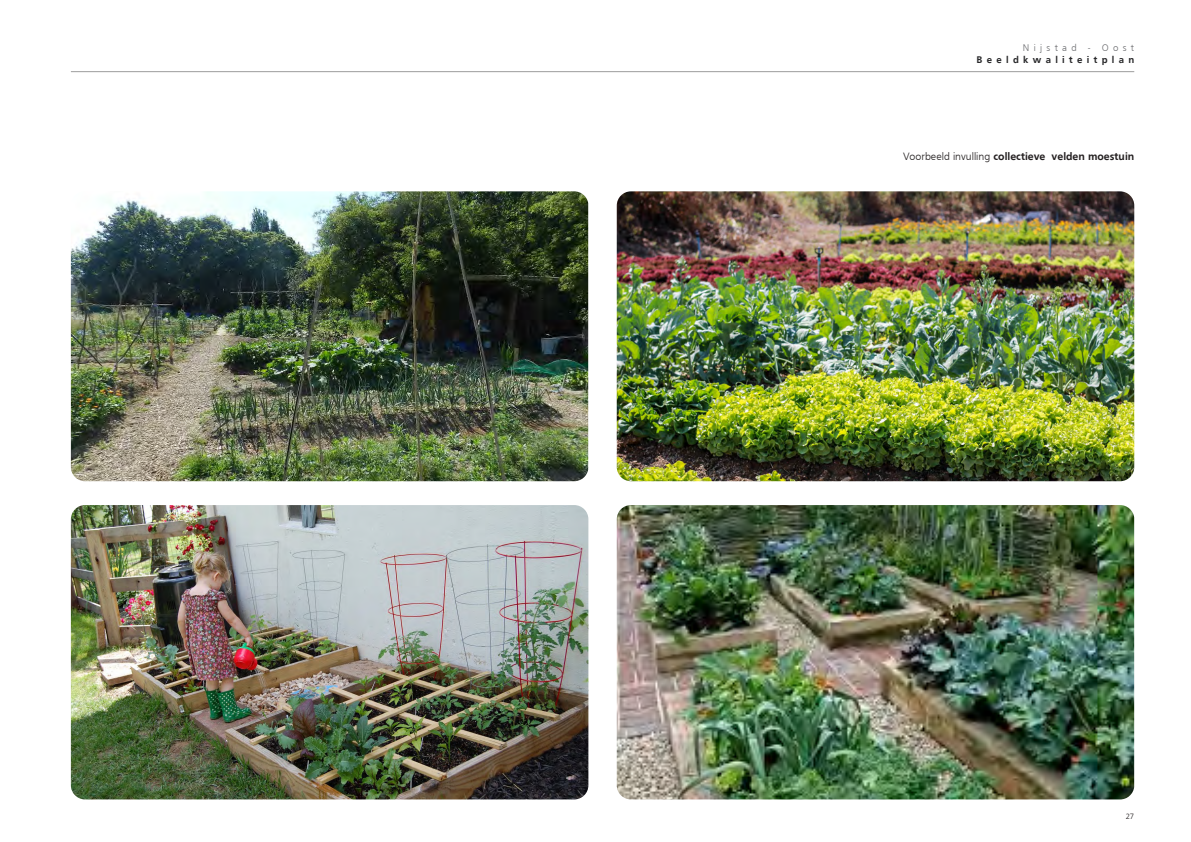
<style>
.page{position:relative;width:1191px;height:842px;background:#fff}
.page>*{position:absolute;margin:0;border:0;box-sizing:border-box;transform-origin:0 0}
.Onderkop_2{font:700 11px "Atelier Dutch";color:#231f20}
.t1{font:700 10px "Atelier Dutch";letter-spacing:.43em;color:#28282a}
.t2{font:300 10px "Atelier Dutch";letter-spacing:.43em;color:#6c6d70}
.t3{font:300 8px "Atelier Dutch";color:#231f20}
.s1{font-weight:300}
</style>
<div class="page">
<hr style="left:71px;top:71px;width:1063px;height:1px;background:#000">
<img style="left:71px;top:505px;width:517px;height:294px">
<img style="left:617px;top:191px;width:517px;height:290px">
<img style="left:71px;top:191px;width:517px;height:290px">
<img style="left:617px;top:505px;width:517px;height:294px">
<p class="t2" style="left:1023px;top:43px;width:113px">Nijstad - Oost</p>
<p class="t1" style="left:976px;top:54px;width:159px">Beeldkwaliteitplan</p>
<p class="Onderkop_2" style="left:903px;top:150px;width:233px"><span class="s1">Voorbeeld invulling</span> collectieve velden moestuin</p>
<p class="t3" style="left:1125px;top:811px;width:10px">27</p>
</div>
